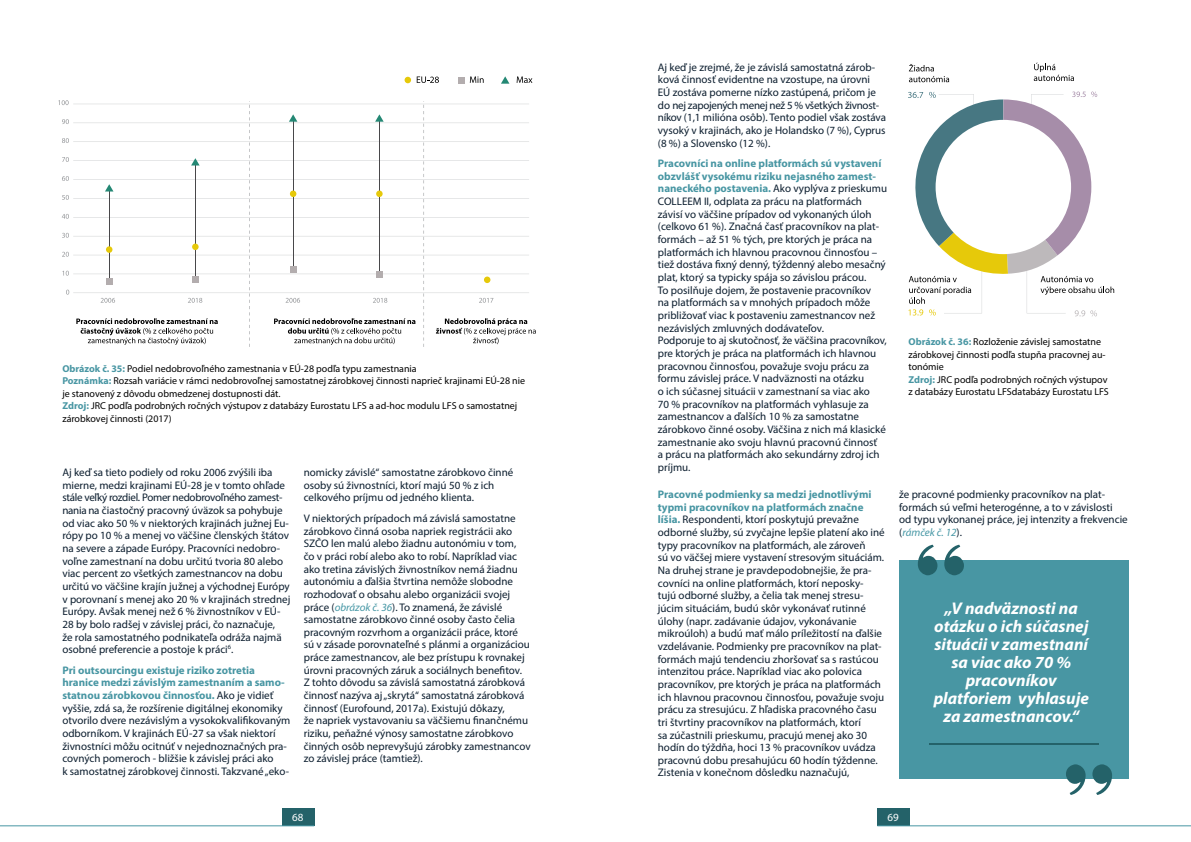
<style>
.page{position:relative;width:1191px;height:842px;background:#fff}
.page>*{position:absolute;margin:0;border:0;box-sizing:border-box;transform-origin:0 0}
.t1{font:italic 700 17px/18px "Myriad Pro";color:#fff;text-align:center}
.t2{font:11px/12.6px "Myriad Pro";color:#0b1d2e}
.t3{font:11px "Myriad Pro";color:#fff}
.t4{font:10px/12.7px "Myriad Pro";color:#000}
.s1{font-weight:700;color:#4896a3}
.s2{font-style:italic;color:#4697a5}
</style>
<div class="page">
<div style="left:282px;top:809px;width:32px;height:17px;background:#246269"></div>
<hr style="left:0;top:825px;width:314px;height:1px;background:#4896a3">
<div style="left:877px;top:809px;width:33px;height:17px;background:#246269"></div>
<hr style="left:877px;top:825px;width:314px;height:1px;background:#4896a3">
<svg style="left:76px;top:318px;width:142px;height:27px"></svg>
<svg style="left:274px;top:318px;width:141px;height:27px"></svg>
<svg style="left:436px;top:318px;width:100px;height:26px"></svg>
<svg style="left:58px;top:100px;width:11px;height:5px"></svg>
<svg style="left:62px;top:119px;width:7px;height:5px"></svg>
<svg style="left:62px;top:138px;width:7px;height:5px"></svg>
<svg style="left:62px;top:157px;width:7px;height:5px"></svg>
<svg style="left:62px;top:176px;width:7px;height:5px"></svg>
<svg style="left:62px;top:195px;width:7px;height:5px"></svg>
<svg style="left:62px;top:214px;width:7px;height:5px"></svg>
<svg style="left:62px;top:233px;width:7px;height:5px"></svg>
<svg style="left:62px;top:252px;width:7px;height:5px"></svg>
<svg style="left:62px;top:271px;width:7px;height:5px"></svg>
<svg style="left:66px;top:290px;width:3px;height:5px"></svg>
<svg style="left:101px;top:298px;width:14px;height:5px"></svg>
<svg style="left:188px;top:298px;width:14px;height:5px"></svg>
<svg style="left:286px;top:298px;width:14px;height:5px"></svg>
<svg style="left:373px;top:298px;width:14px;height:5px"></svg>
<svg style="left:479px;top:298px;width:14px;height:5px"></svg>
<hr style="left:73px;top:293px;width:456px;height:1px;background:#d1d3d4">
<hr style="left:73px;top:274px;width:456px;height:1px;background:#d1d3d4">
<hr style="left:73px;top:255px;width:456px;height:1px;background:#d1d3d4">
<hr style="left:73px;top:236px;width:456px;height:1px;background:#d1d3d4">
<hr style="left:73px;top:217px;width:456px;height:1px;background:#d1d3d4">
<hr style="left:73px;top:198px;width:456px;height:1px;background:#d1d3d4">
<hr style="left:73px;top:179px;width:456px;height:1px;background:#d1d3d4">
<hr style="left:73px;top:160px;width:456px;height:1px;background:#d1d3d4">
<hr style="left:73px;top:141px;width:456px;height:1px;background:#d1d3d4">
<hr style="left:73px;top:123px;width:456px;height:1px;background:#d1d3d4">
<hr style="left:73px;top:104px;width:456px;height:1px;background:#d1d3d4">
<svg style="left:423px;top:101px;width:1px;height:246px"></svg>
<svg style="left:249px;top:101px;width:1px;height:246px"></svg>
<hr style="left:109px;top:190px;width:1px;height:92px;background:#48484a">
<div style="left:106px;top:278px;width:7px;height:7px;background:#b3adae"></div>
<svg style="left:105px;top:184px;width:8px;height:7px"></svg>
<div style="left:106px;top:246px;width:6px;height:7px;background:#e6c90a;border-radius:50%"></div>
<hr style="left:195px;top:162px;width:1px;height:119px;background:#48484a">
<div style="left:192px;top:276px;width:7px;height:7px;background:#b3adae"></div>
<svg style="left:191px;top:158px;width:9px;height:7px"></svg>
<div style="left:192px;top:244px;width:7px;height:6px;background:#e6c90a;border-radius:50%"></div>
<hr style="left:293px;top:120px;width:1px;height:150px;background:#48484a">
<div style="left:290px;top:266px;width:6px;height:7px;background:#b3adae"></div>
<svg style="left:289px;top:114px;width:8px;height:8px"></svg>
<svg style="left:290px;top:191px;width:6px;height:6px"></svg>
<hr style="left:379px;top:120px;width:1px;height:152px;background:#48484a">
<div style="left:376px;top:271px;width:7px;height:7px;background:#b3adae"></div>
<svg style="left:375px;top:114px;width:9px;height:8px"></svg>
<svg style="left:376px;top:191px;width:6px;height:6px"></svg>
<div style="left:404px;top:77px;width:7px;height:6px;background:#e6c90a;border-radius:50%"></div>
<svg style="left:484px;top:277px;width:6px;height:6px"></svg>
<svg style="left:417px;top:76px;width:22px;height:7px"></svg>
<div style="left:458px;top:77px;width:7px;height:6px;background:#b3adae"></div>
<svg style="left:501px;top:76px;width:8px;height:8px"></svg>
<svg style="left:470px;top:76px;width:13px;height:7px"></svg>
<svg style="left:516px;top:76px;width:16px;height:7px"></svg>
<svg style="left:909px;top:64px;width:40px;height:18px"></svg>
<svg style="left:1033px;top:63px;width:41px;height:18px"></svg>
<svg style="left:908px;top:92px;width:206px;height:224px"></svg>
<div style="left:899px;top:560px;width:229px;height:218px;background:#4896a3"></div>
<svg style="left:1066px;top:764px;width:46px;height:31px"></svg>
<svg style="left:918px;top:545px;width:46px;height:30px"></svg>
<hr style="left:929px;top:744px;width:169px;height:1px;background:#246269">
<p class="t4" style="left:62px;top:362px;width:464px"><span class="s1">Obrázok č. 35:</span> Podiel nedobrovoľného zamestnania v EÚ-28 podľa typu zamestnania<br><span class="s1">Poznámka:</span> Rozsah variácie v rámci nedobrovoľnej samostatnej zárobkovej činnosti naprieč krajinami EÚ-28 nie je stanovený z dôvodu obmedzenej dostupnosti dát.<br><span class="s1">Zdroj:</span> JRC podľa podrobných ročných výstupov z databázy Eurostatu LFS a ad-hoc modulu LFS o samostatnej zárobkovej činnosti (2017)</p>
<p class="t2" style="left:62px;top:466px;width:229px">Aj keď sa tieto podiely od roku 2006 zvýšili iba mierne, medzi krajinami EÚ-28 je v tomto ohľade stále veľký rozdiel. Pomer nedobrovoľného zamest&shy;nania na čiastočný pracovný úväzok sa pohybuje od viac ako 50 % v niektorých krajinách južnej Eu&shy;rópy po 10 % a menej vo väčšine členských štátov na severe a západe Európy. Pracovníci nedobro&shy;voľne zamestnaní na dobu určitú tvoria 80 alebo viac percent zo všetkých zamestnancov na dobu určitú vo väčšine krajín južnej a východnej Európy v porovnaní s menej ako 20 % v krajinách strednej Európy. Avšak menej než 6 % živnostníkov v EÚ-28 by bolo radšej v závislej práci, čo naznačuje,<br>že rola samostatného podnikateľa odráža najmä osobné preferencie a postoje k práci<sup>6</sup>.</p>
<p class="t2" style="left:62px;top:664px;width:229px"><span class="s1">Pri outsourcingu existuje riziko zotretia hranice medzi závislým zamestnaním a samo&shy;statnou zárobkovou činnosťou.</span> Ako je vidieť vyššie, zdá sa, že rozšírenie digitálnej ekonomiky otvorilo dvere nezávislým a vysokokvalifikovaným odborníkom. V krajinách EÚ-27 sa však niektorí živnostníci môžu ocitnúť v nejednoznačných pra&shy;covných pomeroch - bližšie k závislej práci ako<br>k samostatnej zárobkovej činnosti. Takzvané „eko-</p>
<p class="t2" style="left:304px;top:466px;width:211px">nomicky závislé“ samostatne zárobkovo činné osoby sú živnostníci, ktorí majú 50 % z ich celkového príjmu od jedného klienta.</p>
<p class="t2" style="left:304px;top:512px;width:228px">V niektorých prípadoch má závislá samostatne zárobkovo činná osoba napriek registrácii ako SZČO len malú alebo žiadnu autonómiu v tom,<br>čo v práci robí alebo ako to robí. Napríklad viac ako tretina závislých živnostníkov nemá žiadnu autonómiu a ďalšia štvrtina nemôže slobodne rozhodovať o obsahu alebo organizácii svojej práce (<span class="s2">obrázok č. 36</span>). To znamená, že závislé samostatne zárobkovo činné osoby často čelia pracovným rozvrhom a organizácii práce, ktoré sú v zásade porovnateľné s plánmi a organizáciou práce zamestnancov, ale bez prístupu k rovnakej úrovni pracovných záruk a sociálnych benefitov.<br>Z tohto dôvodu sa závislá samostatná zárobková činnosť nazýva aj „skrytá“ samostatná zárobková činnosť (Eurofound, 2017a). Existujú dôkazy,<br>že napriek vystavovaniu sa väčšiemu finančnému riziku, peňažné výnosy samostatne zárobkovo činných osôb neprevyšujú zárobky zamestnancov zo závislej práce (tamtiež).</p>
<p class="t2" style="left:658px;top:60px;width:230px">Aj keď je zrejmé, že je závislá samostatná zárob&shy;ková činnosť evidentne na vzostupe, na úrovni<br>EÚ zostáva pomerne nízko zastúpená, pričom je do nej zapojených menej než 5 % všetkých živnost&shy;níkov (1,1 milióna osôb). Tento podiel však zostáva vysoký v krajinách, ako je Holandsko (7 %), Cyprus (8 %) a Slovensko (12 %).</p>
<p class="t2" style="left:658px;top:157px;width:231px"><span class="s1">Pracovníci na online platformách sú vystavení obzvlášť vysokému riziku nejasného zamest&shy;naneckého postavenia.</span> Ako vyplýva z prieskumu COLLEEM II, odplata za prácu na platformách závisí vo väčšine prípadov od vykonaných úloh (celkovo 61 %). Značná časť pracovníkov na plat&shy;formách – až 51 % tých, pre ktorých je práca na platformách ich hlavnou pracovnou činnosťou – tiež dostáva fixný denný, týždenný alebo mesačný plat, ktorý sa typicky spája so závislou prácou.<br>To posilňuje dojem, že postavenie pracovníkov<br>na platformách sa v mnohých prípadoch môže približovať viac k postaveniu zamestnancov než nezávislých zmluvných dodávateľov.<br>Podporuje to aj skutočnosť, že väčšina pracovníkov, pre ktorých je práca na platformách ich hlavnou pracovnou činnosťou, považuje svoju prácu za formu závislej práce. V nadväznosti na otázku<br>o ich súčasnej situácii v zamestnaní sa viac ako<br>70 % pracovníkov na platformách vyhlasuje za zamestnancov a ďalších 10 % za samostatne zárobkovo činné osoby. Väčšina z nich má klasické zamestnanie ako svoju hlavnú pracovnú činnosť<br>a prácu na platformách ako sekundárny zdroj ich príjmu.</p>
<p class="t4" style="left:908px;top:335px;width:202px"><span class="s1">Obrázok č. 36:</span> Rozloženie závislej samostatne zárobkovej činnosti podľa stupňa pracovnej au&shy;tonómie<br><span class="s1">Zdroj:</span> JRC podľa podrobných ročných výstupov z databázy Eurostatu LFSdatabázy Eurostatu LFS</p>
<p class="t2" style="left:658px;top:488px;width:228px"><span class="s1">Pracovné podmienky sa medzi jednotlivými typmi pracovníkov na platformách značne líšia.</span> Respondenti, ktorí poskytujú prevažne odborné služby, sú zvyčajne lepšie platení ako iné typy pracovníkov na platformách, ale zároveň<br>sú vo väčšej miere vystavení stresovým situáciám.<br>Na druhej strane je pravdepodobnejšie, že pra&shy;covníci na online platformách, ktorí neposky&shy;tujú odborné služby, a čelia tak menej stresu&shy;júcim situáciám, budú skôr vykonávať rutinné úlohy (napr. zadávanie údajov, vykonávanie mikroúloh) a budú mať málo príležitostí na ďalšie vzdelávanie. Podmienky pre pracovníkov na plat&shy;formách majú tendenciu zhoršovať sa s rastúcou intenzitou práce. Napríklad viac ako polovica pracovníkov, pre ktorých je práca na platformách ich hlavnou pracovnou činnosťou, považuje svoju prácu za stresujúcu. Z hľadiska pracovného času tri štvrtiny pracovníkov na platformách, ktorí<br>sa zúčastnili prieskumu, pracujú menej ako 30 hodín do týždňa, hoci 13 % pracovníkov uvádza pracovnú dobu presahujúcu 60 hodín týždenne.<br>Zistenia v konečnom dôsledku naznačujú,</p>
<p class="t2" style="left:899px;top:488px;width:230px">že pracovné podmienky pracovníkov na plat&shy;formách sú veľmi heterogénne, a to v závislosti<br>od typu vykonanej práce, jej intenzity a frekvencie (<span class="s2">rámček č. 12</span>).</p>
<h1 class="t1" style="left:933px;top:598px;width:157px">„V nadväznosti na otázku o ich súčasnej situácii v zamestnaní sa viac ako 70 % pracovníkov platforiem vyhlasuje za zamestnancov.“</h1>
<p class="t3" style="left:292px;top:810px;width:13px">68</p>
<p class="t3" style="left:887px;top:810px;width:13px">69</p>
</div>
